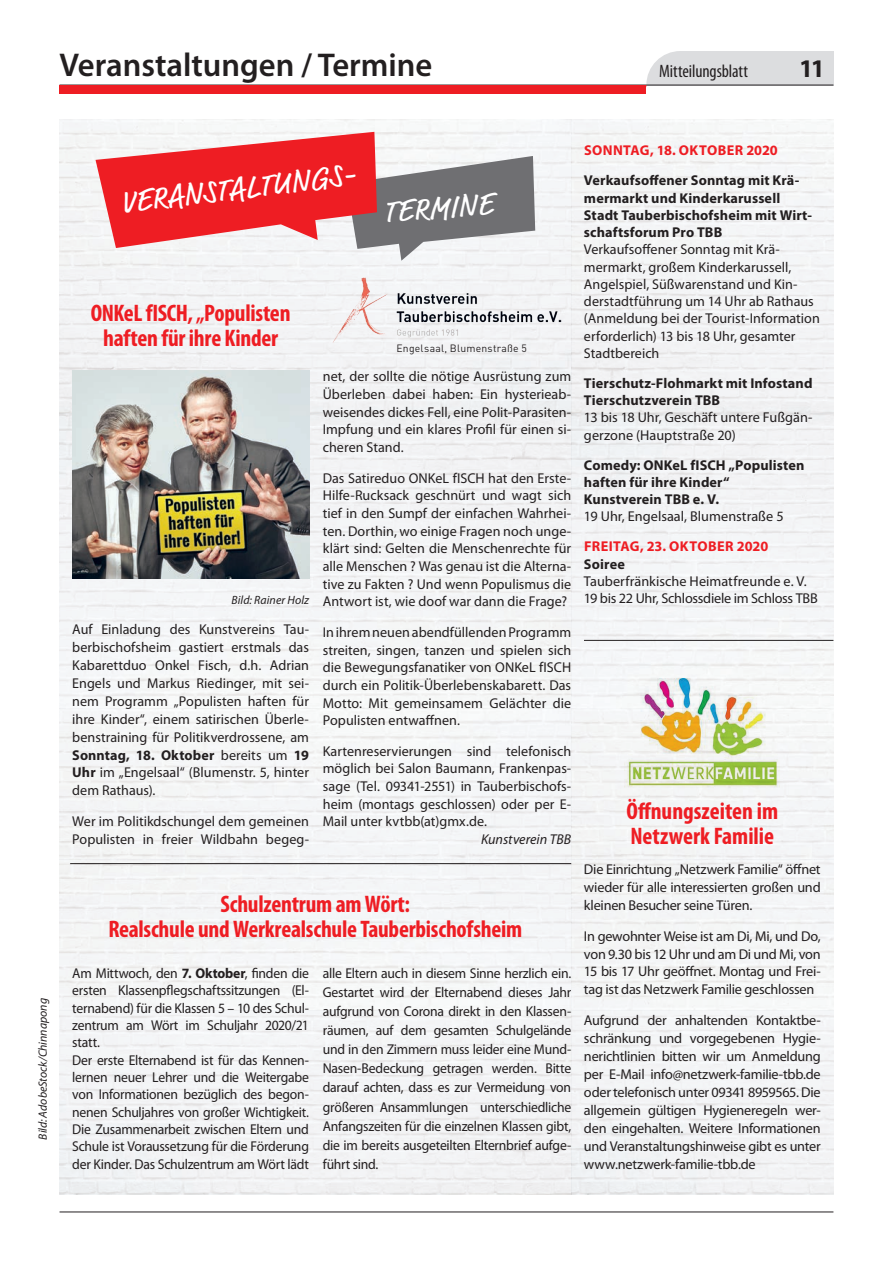
<style>
.page{position:relative;width:893px;height:1263px;background:#fff}
.page>*{position:absolute;margin:0;border:0;box-sizing:border-box;transform-origin:0 0}
.t1{font:600 33px "Myriad Pro";color:#231f20}
.t2{font:31.5px "Market Web";color:#fff}
.t3{font:700 25.5px "Myriad Pro";color:#231f20}
.t4{font:700 condensed 24px/25.5px "Myriad Pro";letter-spacing:-.01em;color:#ee1d23;text-align:center}
.t5{font:condensed 18px "Myriad Pro";letter-spacing:-.005em;color:#231f20}
.t6{font:14.25px/18px "Myriad Pro";letter-spacing:-.005em;color:#231f20;text-align:justify}
.t7{font:14.25px/17.4px "Myriad Pro";letter-spacing:-.005em;color:#231f20;scale:.96 1}
.t8{font:700 14.25px/17.2px "Myriad Pro";letter-spacing:.01em;color:#231f20}
.t9{font:700 14.25px "Myriad Pro";letter-spacing:.025em;color:#ee1d23}
.t10{font:italic 14.25px "Myriad Pro";color:#231f20}
.t11{font:italic 12px "Myriad Pro";color:#231f20}
.t12{font:10.5px "DIN";letter-spacing:.02em;color:#231f20}
.s1{font-weight:700}
</style>
<div class="page">
<hr style="left:60px;top:1211px;width:773px;height:1px;background:#231f20">
<svg style="left:60px;top:51px;width:773px;height:43px"></svg>
<img style="left:60px;top:119px;width:773px;height:1076px">
<hr style="left:584px;top:640px;width:249px;height:1px;background:#231f20">
<img style="left:331px;top:276px;width:231px;height:67px">
<svg style="left:96px;top:132px;width:439px;height:129px"></svg>
<hr style="left:70px;top:863px;width:501px;height:1px;background:#231f20">
<img style="left:625px;top:679px;width:155px;height:109px">
<img style="left:72px;top:371px;width:237px;height:208px">
<h1 class="t1" style="left:60px;top:46px;width:374px">Veranstaltungen / Termine</h1>
<p class="t5" style="left:659px;top:61px;width:91px">Mitteilungsblatt</p>
<h3 class="t3" style="left:799px;top:54px;width:27px">11</h3>
<p class="t11" style="left:36px;top:1139px;width:143px;rotate:-90deg">Bild: AdobeStock/Chinnapong</p>
<h2 class="t2" style="left:118px;top:184px;width:241px;rotate:-7deg">VERANSTALTUNGS-</h2>
<h2 class="t2" style="left:382px;top:193px;width:111px;rotate:-4deg">TERMINE</h2>
<h3 class="t4" style="left:91px;top:300px;width:201px">ONKeL fISCH, „Populisten haften für ihre Kinder</h3>
<p class="t12" style="left:396px;top:341px;width:132px">Engelsaal, Blumenstraße 5</p>
<p class="t11" style="left:232px;top:593px;width:79px">Bild: Rainer Holz</p>
<p class="t6" style="left:72px;top:620px;width:238px">Auf Einladung des Kunstvereins Tau&shy;berbischofsheim gastiert erstmals das Kabarettduo Onkel Fisch, d.h. Adrian Engels und Markus Riedinger, mit sei&shy;nem Programm „Populisten haften für ihre Kinder“, einem satirischen Überle&shy;benstraining für Politikverdrossene, am <span class="s1">Sonntag, 18. Oktober</span> bereits um <span class="s1">19<br>Uhr</span> im „Engelsaal“ (Blumenstr. 5, hinter dem Rathaus).</p>
<p class="t6" style="left:72px;top:813px;width:238px">Wer im Politikdschungel dem gemeinen<br>Populisten in freier Wildbahn begeg-</p>
<p class="t6" style="left:323px;top:368px;width:250px">net, der sollte die nötige Ausrüstung zum Überleben dabei haben: Ein hysterieab&shy;weisendes dickes Fell, eine Polit-Parasiten-Impfung und ein klares Profil für einen si&shy;cheren Stand.</p>
<p class="t6" style="left:323px;top:469px;width:250px">Das Satireduo ONKeL fISCH hat den Erste-Hilfe-Rucksack geschnürt und wagt sich tief in den Sumpf der einfachen Wahrhei&shy;ten. Dorthin, wo einige Fragen noch unge&shy;klärt sind: Gelten die Menschenrechte für alle Menschen ? Was genau ist die Alterna&shy;tive zu Fakten ? Und wenn Populismus die Antwort ist, wie doof war dann die Frage?</p>
<p class="t6" style="left:323px;top:623px;width:250px">In ihrem neuen abendfüllenden Programm streiten, singen, tanzen und spielen sich die Bewegungsfanatiker von ONKeL fISCH durch ein Politik-Überlebenskabarett. Das Motto: Mit gemeinsamem Gelächter die Populisten entwaffnen.</p>
<p class="t6" style="left:323px;top:742px;width:250px">Kartenreservierungen sind telefonisch möglich bei Salon Baumann, Frankenpas&shy;sage (Tel. 09341-2551) in Tauberbischofs&shy;heim (montags geschlossen) oder per E-Mail unter kvtbb(at)gmx.de.</p>
<p class="t10" style="left:481px;top:832px;width:92px">Kunstverein TBB</p>
<h3 class="t4" style="left:108px;top:892px;width:415px">Schulzentrum am Wört:<br>Realschule und Werkrealschule Tauberbischofsheim</h3>
<p class="t7" style="left:72px;top:965px;width:248px">Am Mittwoch, den <span class="s1">7. Oktober</span>, finden die ersten Klassenpflegschaftssitzungen (El&shy;ternabend) für die Klassen 5 – 10 des Schul&shy;zentrum am Wört im Schuljahr 2020/21 statt.<br>Der erste Elternabend ist für das Kennen&shy;lernen neuer Lehrer und die Weitergabe von Informationen bezüglich des begon&shy;nenen Schuljahres von großer Wichtigkeit.<br>Die Zusammenarbeit zwischen Eltern und Schule ist Voraussetzung für die Förderung der Kinder. Das Schulzentrum am Wört lädt</p>
<p class="t7" style="left:323px;top:964px;width:260px;line-height:19px;text-align:justify">alle Eltern auch in diesem Sinne herzlich ein.<br>Gestartet wird der Elternabend dieses Jahr aufgrund von Corona direkt in den Klassen&shy;räumen, auf dem gesamten Schulgelände und in den Zimmern muss leider eine Mund-Nasen-Bedeckung getragen werden. Bitte darauf achten, dass es zur Vermeidung von größeren Ansammlungen unterschiedliche Anfangszeiten für die einzelnen Klassen gibt, die im bereits ausgeteilten Elternbrief aufge&shy;führt sind.</p>
<p class="t9" style="left:584px;top:142px;width:195px">SONNTAG, 18. OKTOBER 2020</p>
<p class="t8" style="left:584px;top:172px;width:230px">Verkaufsoffener Sonntag mit Krä&shy;mermarkt und Kinderkarussell<br>Stadt Tauberbischofsheim mit Wirt&shy;schaftsforum Pro TBB</p>
<p class="t6" style="left:584px;top:241px;width:237px;line-height:17.2px;text-align:left">Verkaufsoffener Sonntag mit Krä&shy;mermarkt, großem Kinderkarussell, Angelspiel, Süßwarenstand und Kin&shy;derstadtführung um 14 Uhr ab Rathaus (Anmeldung bei der Tourist-Information erforderlich) 13 bis 18 Uhr, gesamter Stadtbereich</p>
<p class="t8" style="left:584px;top:375px;width:230px">Tierschutz-Flohmarkt mit Infostand<br>Tierschutzverein TBB</p>
<p class="t6" style="left:584px;top:409px;width:230px;line-height:17.2px">13 bis 18 Uhr, Geschäft untere Fußgän&shy;gerzone (Hauptstraße 20)</p>
<p class="t8" style="left:584px;top:456px;width:222px">Comedy: ONKeL fISCH „Populisten haften für ihre Kinder“<br>Kunstverein TBB e. V.</p>
<p class="t6" style="left:584px;top:508px;width:201px">19 Uhr, Engelsaal, Blumenstraße 5</p>
<p class="t9" style="left:584px;top:539px;width:186px">FREITAG, 23. OKTOBER 2020</p>
<p class="t8" style="left:584px;top:555px;width:42px">Soiree</p>
<p class="t6" style="left:584px;top:573px;width:235px;line-height:17.2px">Tauberfränkische Heimatfreunde e. V.<br>19 bis 22 Uhr, Schlossdiele im Schloss TBB</p>
<h3 class="t4" style="left:626px;top:798px;width:153px;text-align:left">Öffnungszeiten im<br>Netzwerk Familie</h3>
<p class="t6" style="left:584px;top:860px;width:238px">Die Einrichtung „Netzwerk Familie“ öffnet wieder für alle interessierten großen und kleinen Besucher seine Türen.</p>
<p class="t6" style="left:584px;top:927px;width:238px">In gewohnter Weise ist am Di, Mi, und Do, von 9.30 bis 12 Uhr und am Di und Mi, von 15 bis 17 Uhr geöffnet. Montag und Frei&shy;tag ist das Netzwerk Familie geschlossen</p>
<p class="t6" style="left:584px;top:1012px;width:238px">Aufgrund der anhaltenden Kontaktbe&shy;schränkung und vorgegebenen Hygie&shy;nerichtlinien bitten wir um Anmeldung per E-Mail info@netzwerk-familie-tbb.de oder telefonisch unter 09341 8959565. Die allgemein gültigen Hygieneregeln wer&shy;den eingehalten. Weitere Informationen und Veranstaltungshinweise gibt es unter www.netzwerk-familie-tbb.de</p>
</div>
